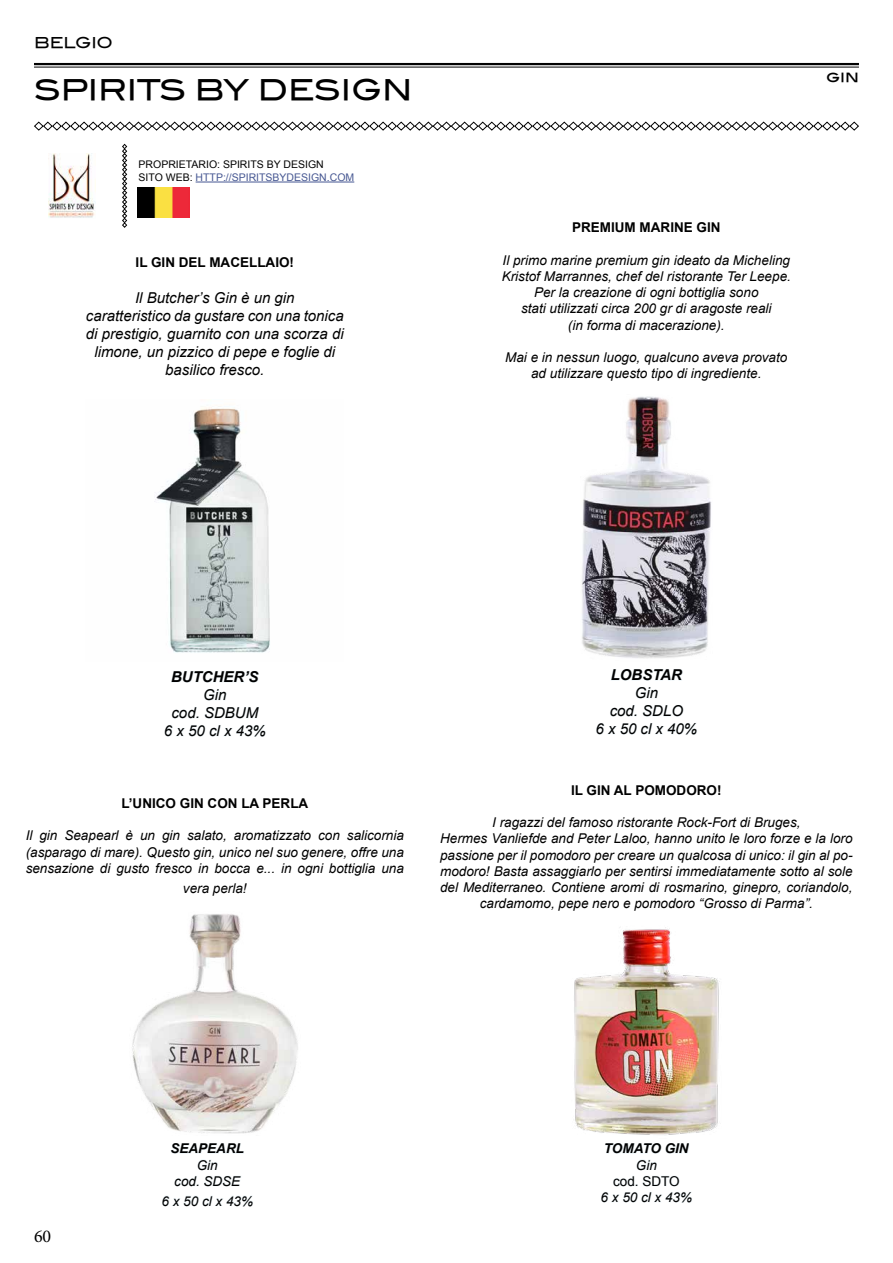
<style>
.page{position:relative;width:893px;height:1263px;background:#fff}
.page>*{position:absolute;margin:0;border:0;box-sizing:border-box;transform-origin:0 0}
.t1{font:28.5px "Blair Md ITCTT Medium";color:#000}
.t2{font:18px "Minion Pro";color:#000}
.t3{font:italic 15px/18px "Arial";color:#000;text-align:center}
.t4{font:italic 700 15px "Arial";color:#000}
.t5{font:15px "Blair Md ITCTT Medium";color:#000}
.t6{font:italic 13.5px/16.2px "Arial";color:#000;text-align:center}
.t7{font:700 13.5px "Arial";color:#000}
.t8{font:700 13.5px "Arial";color:#000}
.t9{font:italic 700 13.5px "Arial";color:#000}
.t10{font:13.5px "Arial";color:#000}
.t11{font:10.5px/12.6px "Arial";color:#000}
.s1{color:#465792}
</style>
<div class="page">
<hr style="left:34px;top:63px;width:825px;height:2px;background:#030303">
<hr style="left:34px;top:67px;width:825px;height:1px;background:#030303">
<svg style="left:34px;top:121px;width:825px;height:10px"></svg>
<hr style="left:196px;top:182px;width:158px;height:1px;background:#465792">
<img style="left:49px;top:153px;width:47px;height:65px">
<svg style="left:165px;top:671px;width:101px;height:66px"></svg>
<svg style="left:122px;top:144px;width:5px;height:84px"></svg>
<img style="left:137px;top:187px;width:52px;height:30px">
<img style="left:154px;top:407px;width:116px;height:246px">
<img style="left:582px;top:396px;width:129px;height:263px">
<svg style="left:596px;top:669px;width:101px;height:66px"></svg>
<img style="left:132px;top:914px;width:166px;height:220px">
<svg style="left:171px;top:1143px;width:73px;height:43px"></svg>
<svg style="left:162px;top:1195px;width:91px;height:11px"></svg>
<img style="left:574px;top:927px;width:146px;height:208px">
<svg style="left:601px;top:1143px;width:91px;height:60px"></svg>
<p class="t5" style="left:34px;top:34px;width:81px">BELGIO</p>
<h1 class="t1" style="left:34px;top:73px;width:380px">SPIRITS BY DESIGN</h1>
<p class="t11" style="left:139px;top:158px;width:217px">PROPRIETARIO: SPIRITS BY DESIGN<br>SITO WEB: <span class="s1">HTTP://SPIRITSBYDESIGN.COM</span></p>
<p class="t8" style="left:136px;top:253px;width:160px">IL GIN DEL MACELLAIO!</p>
<p class="t3" style="left:86px;top:289px;width:259px">Il Butcher’s Gin è un gin<br>caratteristico da gustare con una tonica di prestigio, guarnito con una scorza di limone, un pizzico di pepe e foglie di basilico fresco.</p>
<p class="t5" style="left:826px;top:67px;width:34px">gin</p>
<p class="t7" style="left:572px;top:219px;width:150px">PREMIUM MARINE GIN</p>
<p class="t6" style="left:502px;top:252px;width:291px">Il primo marine premium gin ideato da Micheling Kristof Marrannes, chef del ristorante Ter Leepe.<br>Per la creazione di ogni bottiglia sono<br>stati utilizzati circa 200 gr di aragoste reali<br>(in forma di macerazione).</p>
<p class="t6" style="left:505px;top:349px;width:284px">Mai e in nessun luogo, qualcuno aveva provato ad utilizzare questo tipo di ingrediente.</p>
<p class="t4" style="left:171px;top:667px;width:89px">BUTCHER’S</p>
<p class="t3" style="left:164px;top:686px;width:103px">Gin<br>cod. SDBUM<br>6 x 50 cl x 43%</p>
<p class="t7" style="left:121px;top:794px;width:189px">L’UNICO GIN CON LA PERLA</p>
<p class="t6" style="left:26px;top:828px;width:380px;text-align:justify">Il gin Seapearl è un gin salato, aromatizzato con salicornia (asparago di mare). Questo gin, unico nel suo genere, offre una sensazione di gusto fresco in bocca e... in ogni bottiglia una</p>
<p class="t6" style="left:183px;top:880px;width:65px">vera perla!</p>
<p class="t4" style="left:611px;top:665px;width:73px">LOBSTAR</p>
<p class="t3" style="left:595px;top:684px;width:103px">Gin<br>cod. SDLO<br>6 x 50 cl x 40%</p>
<p class="t7" style="left:571px;top:781px;width:152px">IL GIN AL POMODORO!</p>
<p class="t6" style="left:440px;top:814px;width:414px">I ragazzi del famoso ristorante Rock-Fort di Bruges,<br>Hermes Vanliefde and Peter Laloo, hanno unito le loro forze e la loro passione per il pomodoro per creare un qualcosa di unico: il gin al po&shy;modoro! Basta assaggiarlo per sentirsi immediatamente sotto al sole del Mediterraneo. Contiene aromi di rosmarino, ginepro, coriandolo, cardamomo, pepe nero e pomodoro “Grosso di Parma”.</p>
<h2 class="t2" style="left:34px;top:1224px;width:19px">60</h2>
<p class="t9" style="left:171px;top:1140px;width:75px">SEAPEARL</p>
<p class="t6" style="left:174px;top:1157px;width:68px">Gin<br>cod. SDSE</p>
<p class="t6" style="left:162px;top:1193px;width:93px">6 x 50 cl x 43%</p>
<p class="t9" style="left:604px;top:1140px;width:86px">TOMATO GIN</p>
<p class="t6" style="left:636px;top:1157px;width:23px">Gin</p>
<p class="t10" style="left:613px;top:1172px;width:68px">cod. SDTO</p>
<p class="t6" style="left:601px;top:1189px;width:93px">6 x 50 cl x 43%</p>
</div>
